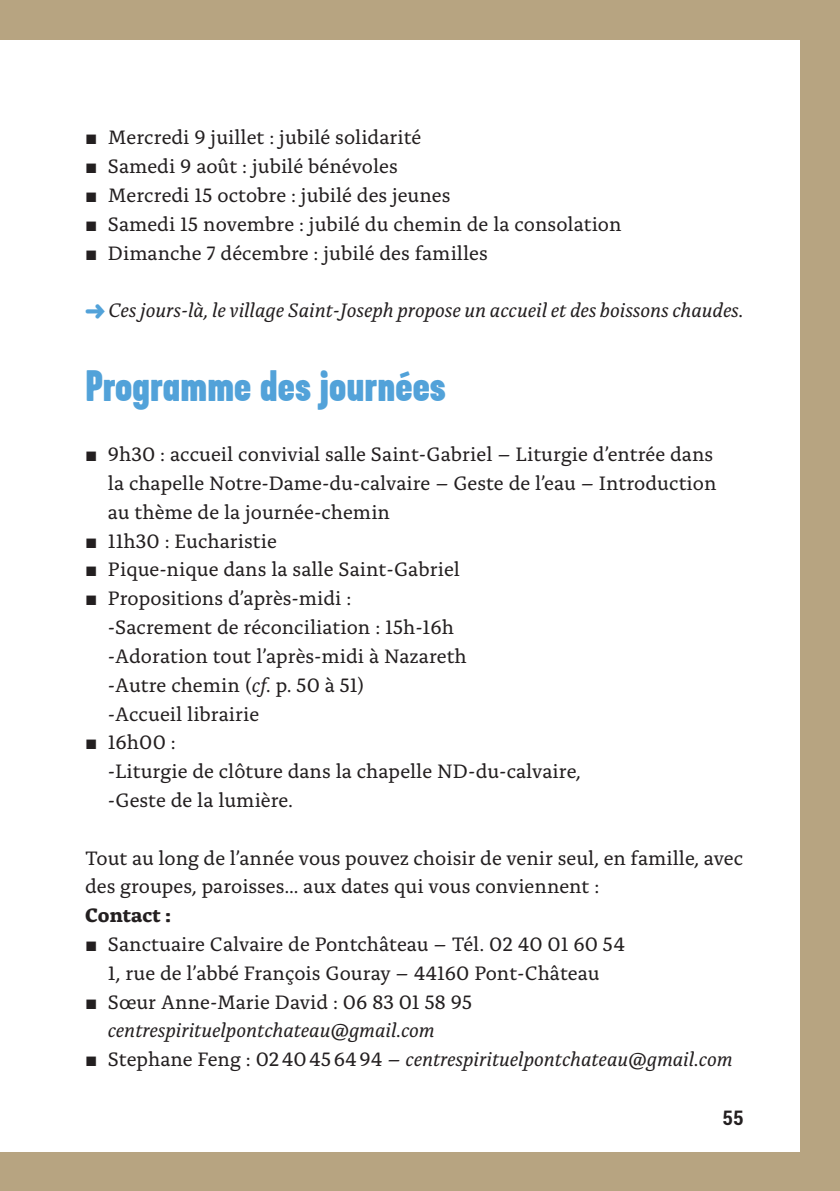
<style>
.page{position:relative;width:840px;height:1191px;background:#fff}
.page>*{position:absolute;margin:0;border:0;box-sizing:border-box;transform-origin:0 0}
.Intertitre_N1{font:900 44px "Garage Gothic";color:#52a2d9}
.texte_courant{font:20.4px/28.8px "Alda OTCEV";color:#231f20}
.texte_courant_sans_espace_après{font:italic 20.4px/28.8px "Alda OTCEV";color:#231f20}
.texte_courant-2{font:700 20.4px "Alda OTCEV";color:#231f20}
.t1{font:700 condensed 20px "Roboto";color:#231f20}
.s1{font-family:"Impact"}
.s2{font-style:italic}
.s3{font-family:"Impact";font-style:normal}
.s4{font-style:normal}
</style>
<div class="page">
<div style="left:0;top:0;width:839px;height:40px;background:#b7a481"></div>
<div style="left:0;top:1152px;width:839px;height:39px;background:#b7a481"></div>
<div style="left:799px;top:0;width:40px;height:1191px;background:#b7a481"></div>
<p class="texte_courant" style="left:85px;top:121px;width:337px"><span class="s1">■</span> Mercredi 9 juillet : jubilé solidarité</p>
<p class="texte_courant" style="left:85px;top:150px;width:314px"><span class="s1">■</span> Samedi 9 août : jubilé bénévoles</p>
<p class="texte_courant" style="left:85px;top:179px;width:366px"><span class="s1">■</span> Mercredi 15 octobre : jubilé des jeunes</p>
<p class="texte_courant" style="left:85px;top:208px;width:537px"><span class="s1">■</span> Samedi 15 novembre : jubilé du chemin de la consolation</p>
<p class="texte_courant" style="left:85px;top:237px;width:404px"><span class="s1">■</span> Dimanche 7 décembre : jubilé des familles</p>
<p class="texte_courant_sans_espace_après" style="left:108px;top:294px;width:636px">Ces jours-là, le village Saint-Joseph propose un accueil et des boissons chaudes.</p>
<p class="Intertitre_N1" style="left:85px;top:361px;width:362px">Programme des journées</p>
<p class="texte_courant" style="left:108px;top:438px;width:610px;text-indent:-23px"><span class="s1">■</span> 9h30 : accueil convivial salle Saint-Gabriel – Liturgie d’entrée dans la chapelle Notre-Dame-du-calvaire – Geste de l’eau – Introduction au thème de la journée-chemin</p>
<p class="texte_courant" style="left:85px;top:525px;width:193px"><span class="s1">■</span> 11h30 : Eucharistie</p>
<p class="texte_courant" style="left:85px;top:553px;width:376px"><span class="s1">■</span> Pique-nique dans la salle Saint-Gabriel</p>
<p class="texte_courant" style="left:108px;top:582px;width:360px;text-indent:-23px"><span class="s1">■</span> Propositions d’après-midi :<br>-Sacrement de réconciliation : 15h-16h -Adoration tout l’après-midi à Nazareth -Autre chemin (<span class="s2">cf.</span> p. 50 à 51)<br>-Accueil librairie</p>
<p class="texte_courant" style="left:108px;top:726px;width:474px;text-indent:-23px"><span class="s1">■</span> 16h00 :<br>-Liturgie de clôture dans la chapelle ND-du-calvaire, -Geste de la lumière.</p>
<p class="texte_courant" style="left:85px;top:841px;width:659px">Tout au long de l’année vous pouvez choisir de venir seul, en famille, avec des groupes, paroisses… aux dates qui vous conviennent :</p>
<p class="texte_courant-2" style="left:85px;top:899px;width:87px">Contact :</p>
<p class="texte_courant" style="left:85px;top:928px;width:541px;text-align:center"><span class="s1">■</span> Sanctuaire Calvaire de Pontchâteau – Tél. 02 40 01 60 54<br>1, rue de l’abbé François Gouray – 44160 Pont-Château</p>
<p class="texte_courant_sans_espace_après" style="left:108px;top:985px;width:365px;text-indent:-23px"><span class="s3">■</span> <span class="s4">Sœur Anne-Marie David : 06 83 01 58 95 </span>centrespirituelpontchateau@gmail.com</p>
<p class="texte_courant_sans_espace_après" style="left:85px;top:1043px;width:648px"><span class="s3">■</span> <span class="s4">Stephane Feng : 0240456494 –</span> centrespirituelpontchateau@gmail.com</p>
<p class="t1" style="left:722px;top:1104px;width:22px">55</p>
</div>
